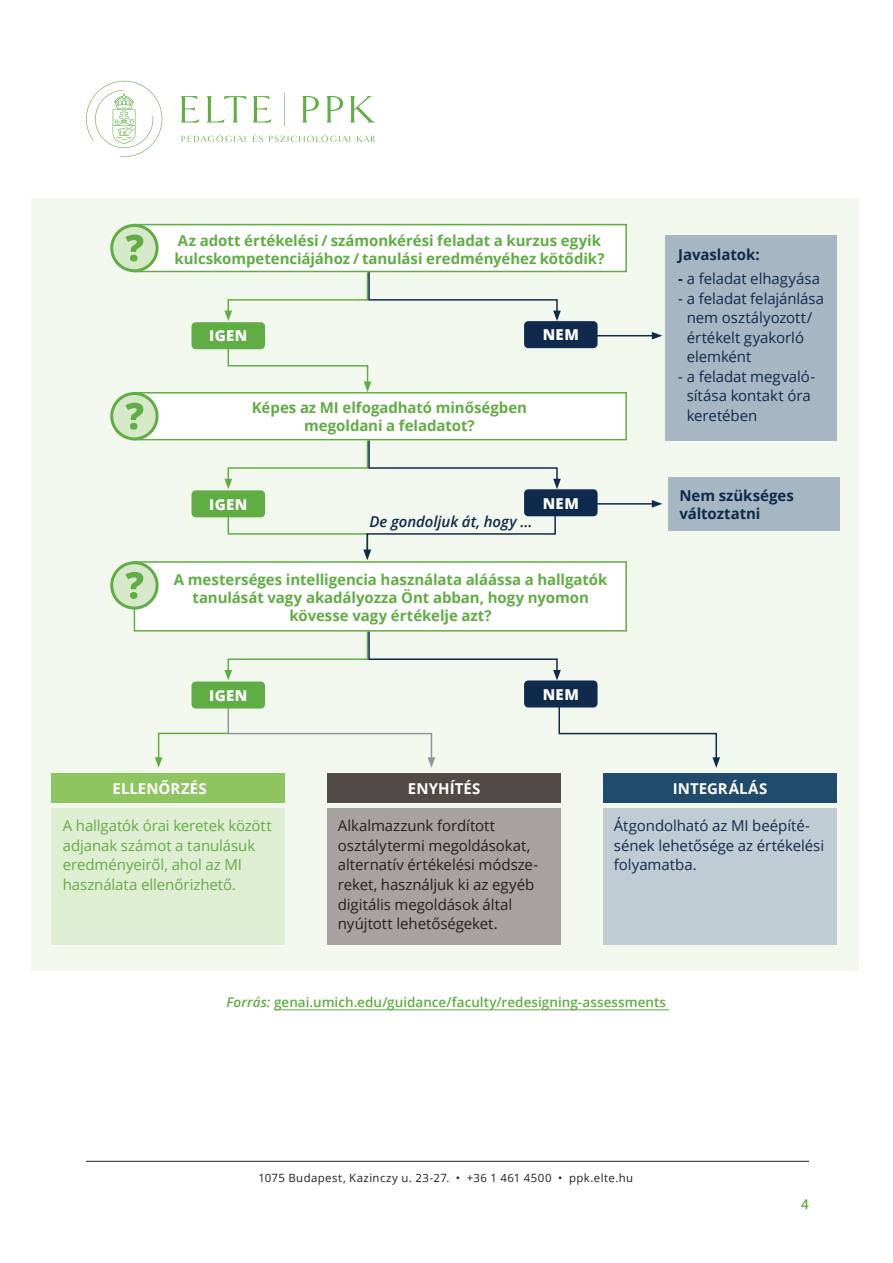
<style>
.page{position:relative;width:893px;height:1263px;background:#fff}
.page>*{position:absolute;margin:0;border:0;box-sizing:border-box;transform-origin:0 0}
.t1{font:700 15px/18px "Open Sans";letter-spacing:-.005em;color:#61ad45;text-align:center}
.t2{font:15px/19.5px "Open Sans";letter-spacing:-.005em;color:#102a4d}
.t3{font:15px/19.5px "Open Sans";letter-spacing:-.005em;color:#231f20}
.t4{font:15px/19.5px "Open Sans";letter-spacing:-.005em;color:#61ad45}
.t5{font:700 15px/18px "Open Sans";letter-spacing:-.005em;color:#102a4d}
.t6{font:700 15px "Open Sans";letter-spacing:.005em;color:#fff}
.t7{font:800 15px "Open Sans";letter-spacing:.025em;color:#fff}
.t8{font:italic 600 15px "Open Sans";letter-spacing:-.005em;color:#102a4d}
.t9{font:600 13.5px "Open Sans";color:#61ad45}
.t10{font:11.4px "Open Sans";letter-spacing:.04em;color:#231f20}
.s1{font-weight:700}
.s2{font-style:italic}
</style>
<div class="page">
<svg style="left:86px;top:81px;width:76px;height:76px"></svg>
<svg style="left:181px;top:96px;width:19px;height:27px"></svg>
<svg style="left:206px;top:96px;width:41px;height:27px"></svg>
<svg style="left:253px;top:96px;width:19px;height:27px"></svg>
<svg style="left:302px;top:96px;width:17px;height:27px"></svg>
<svg style="left:326px;top:96px;width:17px;height:27px"></svg>
<svg style="left:350px;top:96px;width:25px;height:27px"></svg>
<svg style="left:284px;top:93px;width:1px;height:33px"></svg>
<svg style="left:181px;top:134px;width:65px;height:8px"></svg>
<svg style="left:253px;top:134px;width:10px;height:8px"></svg>
<svg style="left:269px;top:134px;width:81px;height:8px"></svg>
<svg style="left:357px;top:136px;width:18px;height:6px"></svg>
<hr style="left:86px;top:1161px;width:723px;height:1px;background:#231f20">
<div style="left:31px;top:198px;width:828px;height:772px;background:#f3f8ee"></div>
<hr style="left:274px;top:1009px;width:395px;height:1px;background:#61ad45">
<svg style="left:224px;top:440px;width:337px;height:49px"></svg>
<div style="left:134px;top:224px;width:493px;height:48px;background:#fff;border:2px solid #61ad45"></div>
<svg style="left:112px;top:225px;width:45px;height:46px"></svg>
<div style="left:110px;top:224px;width:49px;height:48px;border:3px solid #61ad45;border-radius:50%"></div>
<svg style="left:125px;top:235px;width:18px;height:27px"></svg>
<div style="left:134px;top:392px;width:493px;height:48px;background:#fff;border:2px solid #61ad45"></div>
<svg style="left:112px;top:393px;width:45px;height:46px"></svg>
<div style="left:110px;top:392px;width:49px;height:48px;border:3px solid #61ad45;border-radius:50%"></div>
<svg style="left:125px;top:403px;width:18px;height:27px"></svg>
<div style="left:134px;top:561px;width:493px;height:71px;background:#fff;border:2px solid #61ad45"></div>
<div style="left:112px;top:563px;width:45px;height:45px;background:#d5e9c9;border-radius:50%"></div>
<div style="left:110px;top:561px;width:49px;height:49px;border:3px solid #61ad45;border-radius:50%"></div>
<svg style="left:125px;top:572px;width:18px;height:27px"></svg>
<div style="left:524px;top:321px;width:74px;height:27px;background:#102a4d;border-radius:4px"></div>
<svg style="left:224px;top:271px;width:337px;height:50px"></svg>
<svg style="left:224px;top:630px;width:337px;height:50px"></svg>
<svg style="left:227px;top:347px;width:144px;height:45px"></svg>
<svg style="left:558px;top:706px;width:162px;height:62px"></svg>
<svg style="left:227px;top:514px;width:330px;height:46px"></svg>
<div style="left:192px;top:322px;width:73px;height:27px;background:#61ad45;border-radius:4px"></div>
<div style="left:192px;top:490px;width:73px;height:27px;background:#61ad45;border-radius:4px"></div>
<div style="left:192px;top:681px;width:73px;height:27px;background:#61ad45;border-radius:4px"></div>
<div style="left:524px;top:489px;width:74px;height:27px;background:#102a4d;border-radius:4px"></div>
<div style="left:524px;top:680px;width:74px;height:27px;background:#102a4d;border-radius:4px"></div>
<hr style="left:596px;top:335px;width:58px;height:1px;background:#102a4d">
<svg style="left:652px;top:332px;width:10px;height:8px"></svg>
<hr style="left:596px;top:503px;width:58px;height:2px;background:#102a4d">
<svg style="left:652px;top:500px;width:10px;height:8px"></svg>
<div style="left:51px;top:773px;width:234px;height:30px;background:#8ec561"></div>
<div style="left:51px;top:808px;width:234px;height:136px;background:#dfedd3"></div>
<div style="left:327px;top:773px;width:234px;height:30px;background:#524a47"></div>
<div style="left:327px;top:808px;width:234px;height:136px;background:#a7a2a0"></div>
<div style="left:603px;top:773px;width:234px;height:30px;background:#214b6c"></div>
<div style="left:603px;top:808px;width:234px;height:136px;background:#c0ccd4"></div>
<div style="left:668px;top:477px;width:171px;height:54px;background:#a6b6c2"></div>
<div style="left:666px;top:235px;width:171px;height:205px;background:#a6b6c2"></div>
<svg style="left:155px;top:696px;width:280px;height:72px"></svg>
<p class="t1" style="left:174px;top:231px;width:432px;text-align:left">Az adott értékelési / számonkérési feladat a kurzus egyik kulcskompetenciájához / tanulási eredményéhez kötődik?</p>
<p class="t7" style="left:209px;top:325px;width:40px">IGEN</p>
<p class="t7" style="left:543px;top:324px;width:38px">NEM</p>
<p class="t1" style="left:252px;top:398px;width:277px">Képes az MI elfogadható minőségben megoldani a feladatot?</p>
<p class="t7" style="left:209px;top:493px;width:40px">IGEN</p>
<p class="t8" style="left:369px;top:511px;width:165px">De gondoljuk át, hogy ...</p>
<p class="t7" style="left:543px;top:492px;width:38px">NEM</p>
<p class="t1" style="left:174px;top:570px;width:435px">A mesterséges intelligencia használata aláássa a hallgatók tanulását vagy akadályozza Önt abban, hogy nyomon kövesse vagy értékelje azt?</p>
<p class="t7" style="left:209px;top:684px;width:40px">IGEN</p>
<p class="t7" style="left:543px;top:683px;width:38px">NEM</p>
<p class="t5" style="left:678px;top:245px;width:83px">Javaslatok:</p>
<p class="t2" style="left:678px;top:268px;width:143px"><span class="s1">-</span> a feladat elhagyása</p>
<p class="t2" style="left:687px;top:288px;width:139px;text-indent:-8px">- a feladat felajánlása nem osztályozott/ értékelt gyakorló elemként</p>
<p class="t2" style="left:687px;top:366px;width:130px;text-indent:-8px">- a feladat megvaló&shy;sítása kontakt óra keretében</p>
<p class="t5" style="left:679px;top:486px;width:116px">Nem szükséges változtatni</p>
<p class="t6" style="left:113px;top:778px;width:95px">ELLENŐRZÉS</p>
<p class="t6" style="left:408px;top:778px;width:74px">ENYHÍTÉS</p>
<p class="t6" style="left:673px;top:778px;width:96px">INTEGRÁLÁS</p>
<p class="t4" style="left:63px;top:816px;width:210px">A hallgatók órai keretek között adjanak számot a tanulásuk eredményeiről, ahol az MI használata ellenőrizhető.</p>
<p class="t3" style="left:338px;top:816px;width:202px">Alkalmazzunk fordított osztálytermi megoldásokat, alternatív értékelési módsze&shy;reket, használjuk ki az egyéb digitális megoldások által nyújtott lehetőségeket.</p>
<p class="t2" style="left:614px;top:816px;width:212px">Átgondolható az MI beépíté&shy;sének lehetősége az értékelési folyamatba.</p>
<p class="t9" style="left:227px;top:993px;width:441px"><span class="s2">Forrás:</span> genai.umich.edu/guidance/faculty/redesigning-assessments</p>
<p class="t10" style="left:258px;top:1170px;width:376px">1075 Budapest, Kazinczy u. 23-27. • +36 1 461 4500 • ppk.elte.hu</p>
<p class="t9" style="left:801px;top:1195px;width:9px">4</p>
</div>
